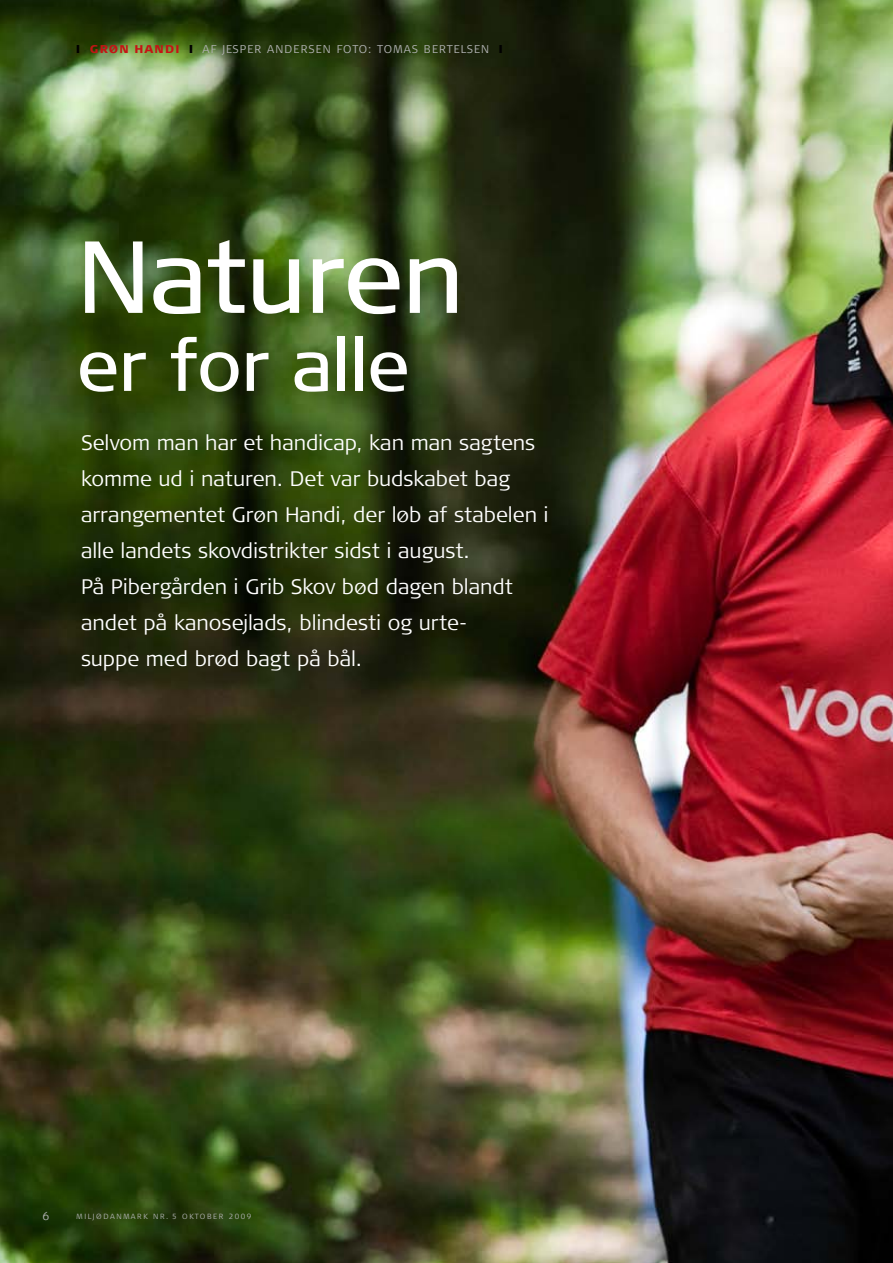
<style>
.page{position:relative;width:893px;height:1263px;background:#fff}
.page>*{position:absolute;margin:0;border:0;box-sizing:border-box;transform-origin:0 0}
.t1{font:102px "Signa Normal";letter-spacing:-.015em;color:#fff}
.t2{font:72px "Signa Normal";letter-spacing:-.015em;color:#fff}
.t3{font:300 21px/36px "Signa Normal";color:#fff}
.t4{font:300 11.25px "Signa Normal";letter-spacing:.1em;color:#b1b2b3}
.t5{font:900 11.25px "Signa Normal";letter-spacing:.1em;color:#c51415}
.t6{font:300 11.25px "Signa Column";color:#b1b2b3}
.t7{font:300 7.5px "Signa Normal";letter-spacing:.2em;color:#b1b2b3}
.t8{font:300 7.5px "Signa Column";color:#b1b2b3}
.s1{font-family:"Signa Column"}
</style>
<div class="page">
<img style="left:0;top:0;width:893px;height:1263px">
<svg style="left:77px;top:45px;width:2px;height:8px"></svg>
<svg style="left:190px;top:45px;width:2px;height:8px"></svg>
<svg style="left:499px;top:45px;width:3px;height:8px"></svg>
<p class="t5" style="left:90px;top:42px;width:91px">GRØN HANDI</p>
<p class="t4" style="left:203px;top:43px;width:286px">AF JESPER AN DERSEN FOTO: TOMAS BERTELSEN</p>
<h1 class="t1" style="left:77px;top:219px;width:389px">Naturen</h1>
<h2 class="t2" style="left:77px;top:324px;width:334px">er for alle</h2>
<p class="t3" style="left:81px;top:425px;width:469px">Selvom man har et handicap, kan man sagtens komme ud i naturen. Det var budskabet bag arrangementet Grøn Handi, der løb af stabelen i alle landets skovdistrikter sidst i august.<br>På Pibergården i Grib Skov bød dagen blandt andet på kanosejlads, blindesti og urte-<br>suppe med brød bagt på bål.</p>
<p class="t6" style="left:43px;top:1209px;width:8px">6</p>
<p class="t7" style="left:77px;top:1212px;width:113px">MiljøDanmark nr. <span class="s1">5 OKTOBER</span></p>
<p class="t8" style="left:229px;top:1212px;width:24px">2009</p>
</div>
